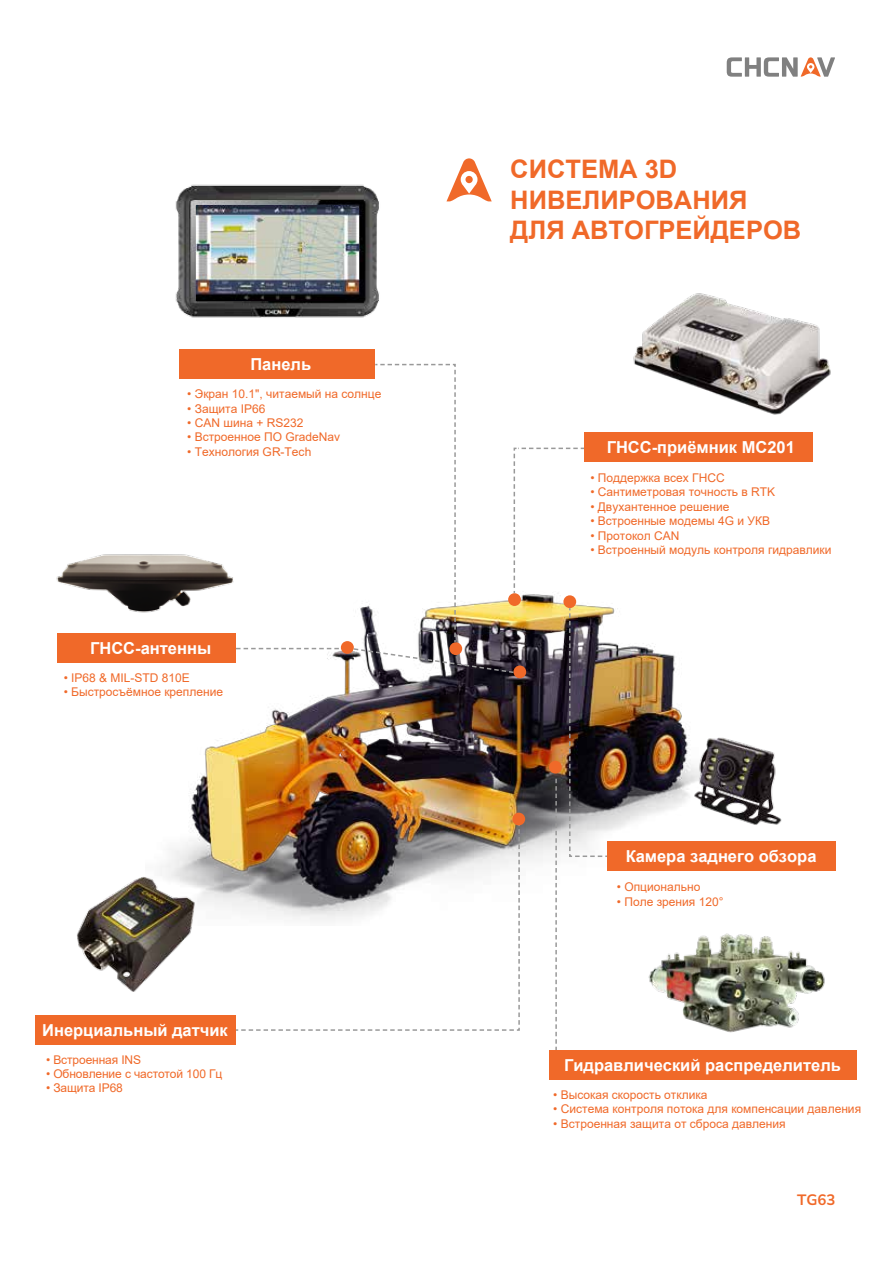
<style>
.page{position:relative;width:893px;height:1263px;background:#fff}
.page>*{position:absolute;margin:0;border:0;box-sizing:border-box;transform-origin:0 0}
.t1{font:700 25.5px/30.6px "Arial";color:#f06929}
.t2{font:700 16.5px "Arial";color:#fff}
.t3{font:700 15px "Nunito Sans";color:#f06929}
.t4{font:12px "Arial";color:#f06929}
</style>
<div class="page">
<svg style="left:727px;top:57px;width:108px;height:20px"></svg>
<img style="left:161px;top:654px;width:531px;height:256px">
<svg style="left:446px;top:158px;width:46px;height:43px"></svg>
<div style="left:465px;top:176px;width:8px;height:7px;background:#f06929;border-radius:50%"></div>
<div style="left:180px;top:350px;width:195px;height:29px;background:#f06929"></div>
<div style="left:585px;top:432px;width:228px;height:30px;background:#f06929"></div>
<div style="left:549px;top:1051px;width:307px;height:29px;background:#f06929"></div>
<div style="left:57px;top:633px;width:179px;height:30px;background:#f06929"></div>
<div style="left:36px;top:1015px;width:200px;height:29px;background:#f06929"></div>
<img style="left:236px;top:363px;width:433px;height:688px">
<div style="left:607px;top:841px;width:229px;height:30px;background:#f06929"></div>
<img style="left:56px;top:547px;width:188px;height:72px">
<img style="left:692px;top:737px;width:90px;height:88px">
<img style="left:641px;top:929px;width:184px;height:106px">
<img style="left:77px;top:875px;width:120px;height:117px">
<img style="left:627px;top:293px;width:204px;height:124px">
<img style="left:175px;top:184px;width:204px;height:134px">
<img style="left:196px;top:205px;width:163px;height:96px">
<h2 class="t2" style="left:250px;top:353px;width:62px">Панель</h2>
<p class="t4" style="left:187px;top:386px;width:196px">• Экран 10.1", читаемый на солнце</p>
<p class="t4" style="left:187px;top:400px;width:80px">• Защита IP66</p>
<p class="t4" style="left:187px;top:414px;width:118px">• CAN шина + RS232</p>
<p class="t4" style="left:187px;top:429px;width:154px">• Встроенное ПО GradeNav</p>
<p class="t4" style="left:187px;top:443px;width:126px">• Технология GR-Tech</p>
<h2 class="t2" style="left:90px;top:636px;width:123px">ГНСС-антенны</h2>
<p class="t4" style="left:64px;top:669px;width:128px">• IP68 &amp; MIL-STD 810E</p>
<p class="t4" style="left:64px;top:683px;width:161px">• Быстросъёмное крепление</p>
<h2 class="t2" style="left:42px;top:1018px;width:187px">Инерциальный датчик</h2>
<p class="t4" style="left:46px;top:1051px;width:97px">• Встроенная INS</p>
<p class="t4" style="left:46px;top:1065px;width:178px">• Обновление с частотой 100 Гц</p>
<p class="t4" style="left:46px;top:1080px;width:78px">• Защита IP68</p>
<h1 class="t1" style="left:510px;top:154px;width:292px">СИСТЕМА 3D<br>НИВЕЛИРОВАНИЯ<br>ДЛЯ АВТОГРЕЙДЕРОВ</h1>
<h2 class="t2" style="left:607px;top:435px;width:190px">ГНСС-приёмник МС201</h2>
<p class="t4" style="left:590px;top:469px;width:136px">• Поддержка всех ГНСС</p>
<p class="t4" style="left:590px;top:484px;width:186px">• Сантиметровая точность в RTK</p>
<p class="t4" style="left:590px;top:498px;width:141px">• Двухантенное решение</p>
<p class="t4" style="left:590px;top:513px;width:181px">• Встроенные модемы 4G и УКВ</p>
<p class="t4" style="left:590px;top:527px;width:91px">• Протокол CAN</p>
<p class="t4" style="left:590px;top:541px;width:243px">• Встроенный модуль контроля гидравлики</p>
<h2 class="t2" style="left:626px;top:845px;width:192px">Камера заднего обзора</h2>
<p class="t4" style="left:617px;top:879px;width:85px">• Опционально</p>
<p class="t4" style="left:617px;top:893px;width:108px">• Поле зрения 120°</p>
<h2 class="t2" style="left:564px;top:1054px;width:278px">Гидравлический распределитель</h2>
<p class="t4" style="left:553px;top:1086px;width:156px">• Высокая скорость отклика</p>
<p class="t4" style="left:553px;top:1101px;width:309px">• Система контроля потока для компенсации давления</p>
<p class="t4" style="left:553px;top:1115px;width:234px">• Встроенная защита от сброса давления</p>
<p class="t3" style="left:797px;top:1189px;width:40px">TG63</p>
</div>
